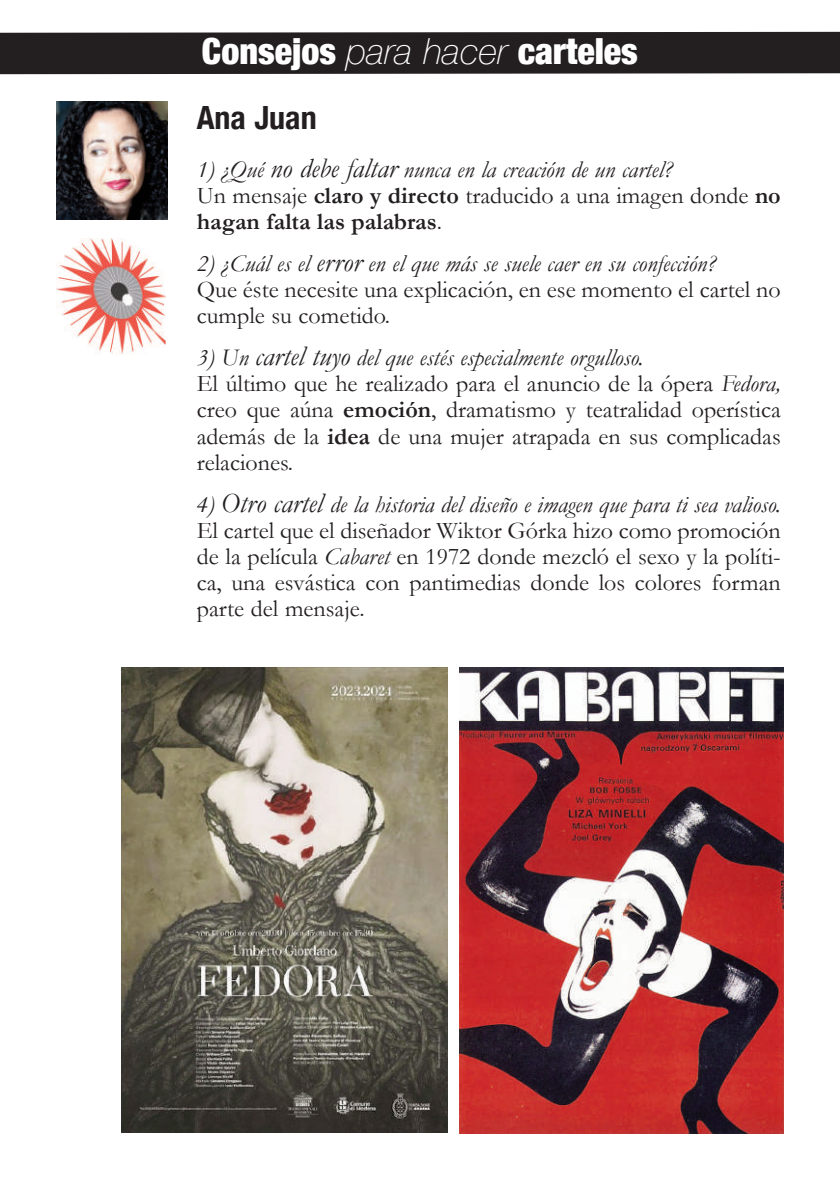
<style>
.page{position:relative;width:840px;height:1191px;background:#fff}
.page>*{position:absolute;margin:0;border:0;box-sizing:border-box;transform-origin:0 0}
.t1{font:900 condensed 36px "Helvetica Neue";color:#fff}
.t2{font:700 condensed 32px "Helvetica Neue";color:#231f20}
.t3{font:24px/26px "Garamond";color:#231f20}
.t4{font:700 24px/26px "Garamond";color:#231f20}
.s1{font-weight:100;font-style:italic;font-stretch:normal}
.s2{font-weight:400;font-style:italic}
.s3{font-weight:400;font-style:italic;font-size:28px}
.s4{font-weight:400}
.s5{font-style:italic}
.s6{font-style:italic;font-size:28px}
.s7{font-weight:700}
</style>
<div class="page">
<div style="left:0;top:31px;width:839px;height:43px;background:#231f20"></div>
<img style="left:459px;top:668px;width:323px;height:465px">
<img style="left:122px;top:668px;width:325px;height:465px">
<img style="left:56px;top:102px;width:111px;height:117px">
<img style="left:56px;top:239px;width:110px;height:115px">
<h1 class="t1" style="left:202px;top:29px;width:437px">Consejos <span class="s1">para hacer</span> carteles</h1>
<h2 class="t2" style="left:197px;top:99px;width:121px">Ana Juan</h2>
<p class="t4" style="left:197px;top:157px;width:585px"><span class="s2">1) ¿Qué</span> <span class="s3">no debe faltar</span> <span class="s2">nunca en la creación de un cartel?<br></span><span class="s4">Un mensaje</span> claro y directo <span class="s4">traducido a una imagen donde</span> no hagan falta las palabras<span class="s4">.</span></p>
<p class="t3" style="left:197px;top:251px;width:585px"><span class="s5">2) ¿Cuál es el</span> <span class="s6">error</span> <span class="s5">en el que más se suele caer en su confección?<br></span>Que éste necesite una explicación, en ese momento el cartel no cumple su cometido.</p>
<p class="t3" style="left:197px;top:345px;width:585px"><span class="s5">3) Un</span> <span class="s6">cartel tuyo</span> <span class="s5">del que estés especialmente orgulloso.<br></span>El último que he realizado para el anuncio de la ópera <span class="s5">Fedora, </span>creo que aúna <span class="s7">emoción</span>, dramatismo y teatralidad operística además de la <span class="s7">idea</span> de una mujer atrapada en sus complicadas relaciones.</p>
<p class="t3" style="left:197px;top:491px;width:585px;text-align:justify"><span class="s5">4)</span> <span class="s6">Otro cartel</span> <span class="s5">de la historia del diseño e imagen que para ti sea valioso.<br></span>El cartel que el diseñador Wiktor Górka hizo como promoción de la película <span class="s5">Cabaret</span> en 1972 donde mezcló el sexo y la políti&shy;ca, una esvástica con pantimedias donde los colores forman parte del mensaje.</p>
</div>
